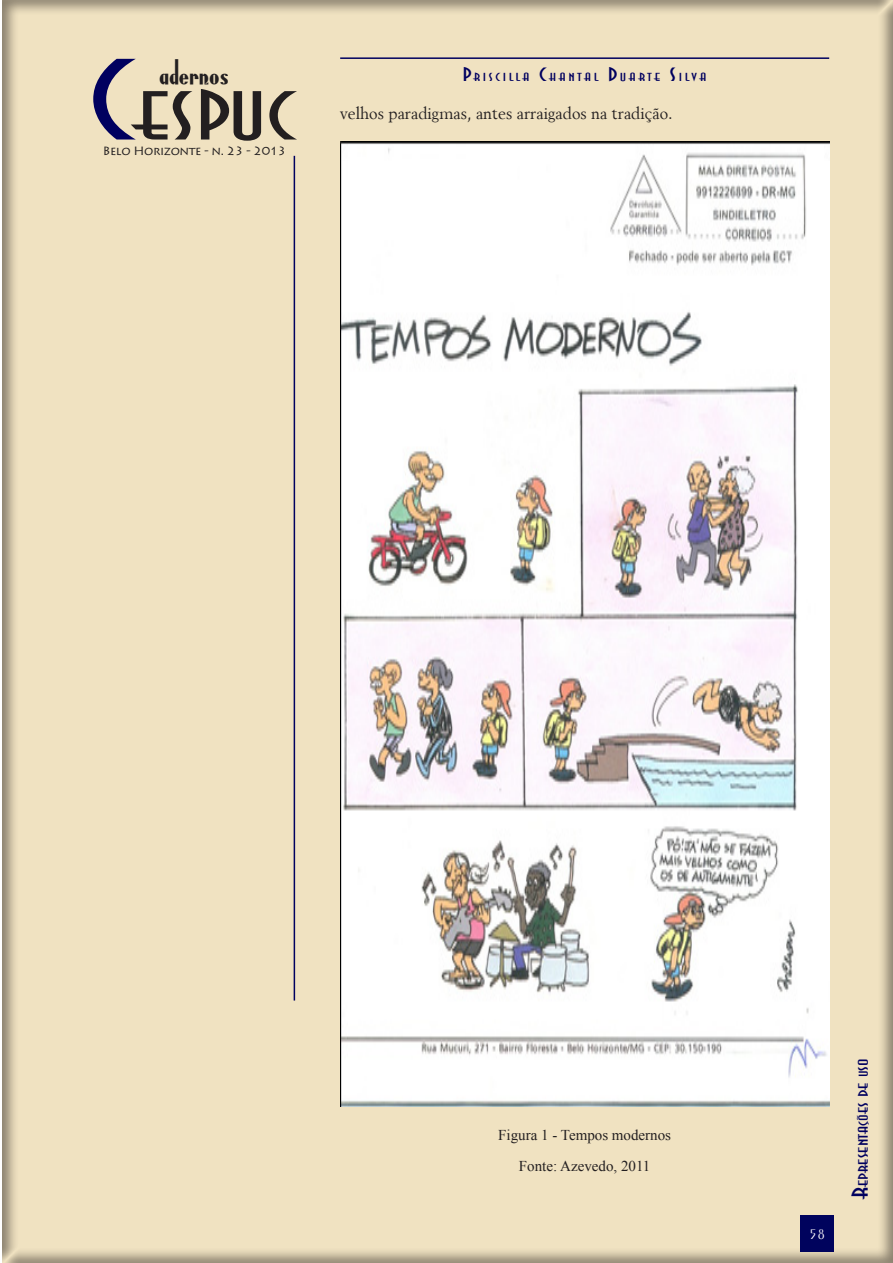
<style>
.page{position:relative;width:893px;height:1263px;background:#fff}
.page>*{position:absolute;margin:0;border:0;box-sizing:border-box;transform-origin:0 0}
.t1{font:expanded 108px "Asia";color:#231f20}
.t2{font:30px "Anchor Steam NF";color:#231f20}
.t3{font:expanded 21px "Asia";color:#00005f}
.t4{font:expanded 18px "Asia";letter-spacing:.14em;color:#00005f}
.texto_artigo{font:16.5px "Revival 565 BT";color:#231f20}
.texto_artigo-2{font:15px "Times New Roman";color:#231f20}
.t5{font:15px "Tr Sah Penguin Light Plain";color:#fff}
.t6{font:12px "Lithos Pro";letter-spacing:-.03em;color:#231f20}
.s1{color:#00005f}
.s2{font-size:12px}
</style>
<div class="page">
<div style="left:0;top:0;width:893px;height:1263px;background:#231f20;opacity:.5"></div>
<div style="left:800px;top:1215px;width:34px;height:37px;background:#00035d"></div>
<hr style="left:294px;top:156px;width:1px;height:844px;background:#00005f">
<hr style="left:340px;top:57px;width:489px;height:2px;background:#00005f">
<img style="left:340px;top:141px;width:489px;height:966px">
<h1 class="t1" style="left:89px;top:41px;width:208px"><span class="s1">C</span>espuc</h1>
<p class="t6" style="left:103px;top:144px;width:185px">Belo Horizonte - n. 23 - 2013</p>
<h2 class="t2" style="left:159px;top:51px;width:71px">adernos</h2>
<p class="t4" style="left:463px;top:65px;width:246px">Priscilla Chantal Duarte Silva</p>
<p class="texto_artigo" style="left:340px;top:103px;width:334px">velhos paradigmas, antes arraigados na tradição.</p>
<p class="texto_artigo-2" style="left:498px;top:1125px;width:174px">Figura 1 - Tempos modernos</p>
<p class="texto_artigo-2" style="left:519px;top:1156px;width:133px">Fonte: Azevedo, 2011</p>
<p class="t5" style="left:809px;top:1225px;width:18px">58</p>
<p class="t3" style="left:848px;top:1199px;width:142px;rotate:-90deg">Representa<span class="s2">çõ</span>es de <span class="s2">U</span>so</p>
</div>
